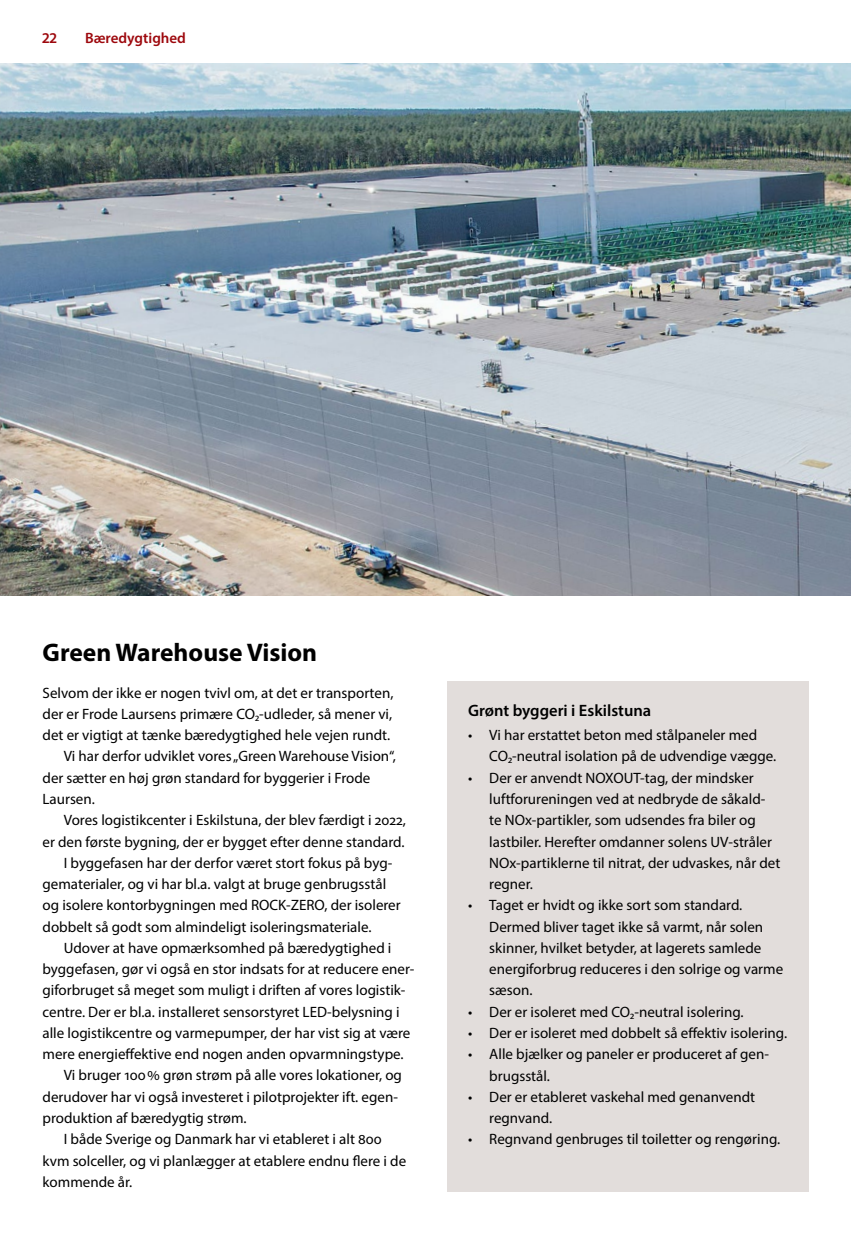
<style>
.page{position:relative;width:851px;height:1234px;background:#fff}
.page>*{position:absolute;margin:0;border:0;box-sizing:border-box;transform-origin:0 0}
.t1{font:700 25.5px "Myriad Pro";color:#000}
.t2{font:600 16.5px "Myriad Pro";color:#000}
.t3{font:15px/21.3px "Myriad Pro";color:#000}
.t4{font:600 15px "Myriad Pro";color:#9d080d}
.s1{font-size:13.5px}
</style>
<div class="page">
<img style="left:0;top:64px;width:850px;height:531px">
<div style="left:446px;top:680px;width:362px;height:511px;background:#e2dddb"></div>
<p class="t4" style="left:43px;top:28px;width:16px">22</p>
<p class="t4" style="left:85px;top:28px;width:102px">Bæredygtighed</p>
<h1 class="t1" style="left:43px;top:635px;width:276px">Green Warehouse Vision</h1>
<p class="t3" style="left:43px;top:681px;width:352px">Selvom der ikke er nogen tvivl om, at det er transporten,</p>
<p class="t3" style="left:43px;top:702px;width:351px">der er Frode Laursens primære CO<span class="s1">2</span>-udleder, så mener vi,</p>
<p class="t3" style="left:43px;top:724px;width:349px">det er vigtigt at tænke bæredygtighed hele vejen rundt.</p>
<p class="t3" style="left:64px;top:745px;width:333px">Vi har derfor udviklet vores „Green Warehouse Vision“,</p>
<p class="t3" style="left:43px;top:766px;width:329px">der sætter en høj grøn standard for byggerier i Frode</p>
<p class="t3" style="left:43px;top:787px;width:54px">Laursen.</p>
<p class="t3" style="left:64px;top:809px;width:343px">Vores logistikcenter i Eskilstuna, der blev færdigt i 2022,</p>
<p class="t3" style="left:43px;top:830px;width:363px">er den første bygning, der er bygget efter denne standard.</p>
<p class="t3" style="left:64px;top:851px;width:330px">I byggefasen har der derfor været stort fokus på byg-</p>
<p class="t3" style="left:43px;top:872px;width:345px">gematerialer, og vi har bl.a. valgt at bruge genbrugsstål</p>
<p class="t3" style="left:43px;top:894px;width:359px">og isolere kontorbygningen med ROCK-ZERO, der isolerer</p>
<p class="t3" style="left:43px;top:915px;width:330px">dobbelt så godt som almindeligt isoleringsmateriale.</p>
<p class="t3" style="left:64px;top:936px;width:329px">Udover at have opmærksomhed på bæredygtighed i</p>
<p class="t3" style="left:43px;top:957px;width:373px">byggefasen, gør vi også en stor indsats for at reducere ener-</p>
<p class="t3" style="left:43px;top:979px;width:364px">giforbruget så meget som muligt i driften af vores logistik-</p>
<p class="t3" style="left:43px;top:1000px;width:358px">centre. Der er bl.a. installeret sensorstyret LED-belysning i</p>
<p class="t3" style="left:43px;top:1021px;width:369px">alle logistikcentre og varmepumper, der har vist sig at være</p>
<p class="t3" style="left:43px;top:1042px;width:362px">mere energieffektive end nogen anden opvarmningstype.</p>
<p class="t3" style="left:64px;top:1064px;width:339px">Vi bruger 100% grøn strøm på alle vores lokationer, og</p>
<p class="t3" style="left:43px;top:1085px;width:357px">derudover har vi også investeret i pilotprojekter ift. egen-</p>
<p class="t3" style="left:43px;top:1106px;width:205px">produktion af bæredygtig strøm.</p>
<p class="t3" style="left:64px;top:1128px;width:319px">I både Sverige og Danmark har vi etableret i alt 800</p>
<p class="t3" style="left:43px;top:1149px;width:365px">kvm solceller, og vi planlægger at etablere endnu flere i de</p>
<p class="t3" style="left:43px;top:1170px;width:91px">kommende år.</p>
<p class="t2" style="left:468px;top:699px;width:185px">Grønt byggeri i Eskilstuna</p>
<p class="t3" style="left:489px;top:724px;width:288px;text-indent:-21px">• Vi har erstattet beton med stålpaneler med<br>CO<span class="s1">2</span>-neutral isolation på de udvendige vægge.</p>
<p class="t3" style="left:489px;top:766px;width:292px;text-indent:-21px">• Der er anvendt NOXOUT-tag, der mindsker luftforureningen ved at nedbryde de såkald&shy;te NOx-partikler, som udsendes fra biler og lastbiler. Herefter omdanner solens UV-stråler NOx-partiklerne til nitrat, der udvaskes, når det regner.</p>
<p class="t3" style="left:489px;top:894px;width:295px;text-indent:-21px">• Taget er hvidt og ikke sort som standard.<br>Dermed bliver taget ikke så varmt, når solen skinner, hvilket betyder, at lagerets samlede energiforbrug reduceres i den solrige og varme sæson.</p>
<p class="t3" style="left:468px;top:1000px;width:277px">• Der er isoleret med CO<span class="s1">2</span>-neutral isolering.</p>
<p class="t3" style="left:468px;top:1021px;width:320px">• Der er isoleret med dobbelt så effektiv isolering.</p>
<p class="t3" style="left:489px;top:1043px;width:281px;text-indent:-21px">• Alle bjælker og paneler er produceret af gen&shy;brugsstål.</p>
<p class="t3" style="left:489px;top:1085px;width:267px;text-indent:-21px">• Der er etableret vaskehal med genanvendt regnvand.</p>
<p class="t3" style="left:468px;top:1128px;width:314px">• Regnvand genbruges til toiletter og rengøring.</p>
</div>
